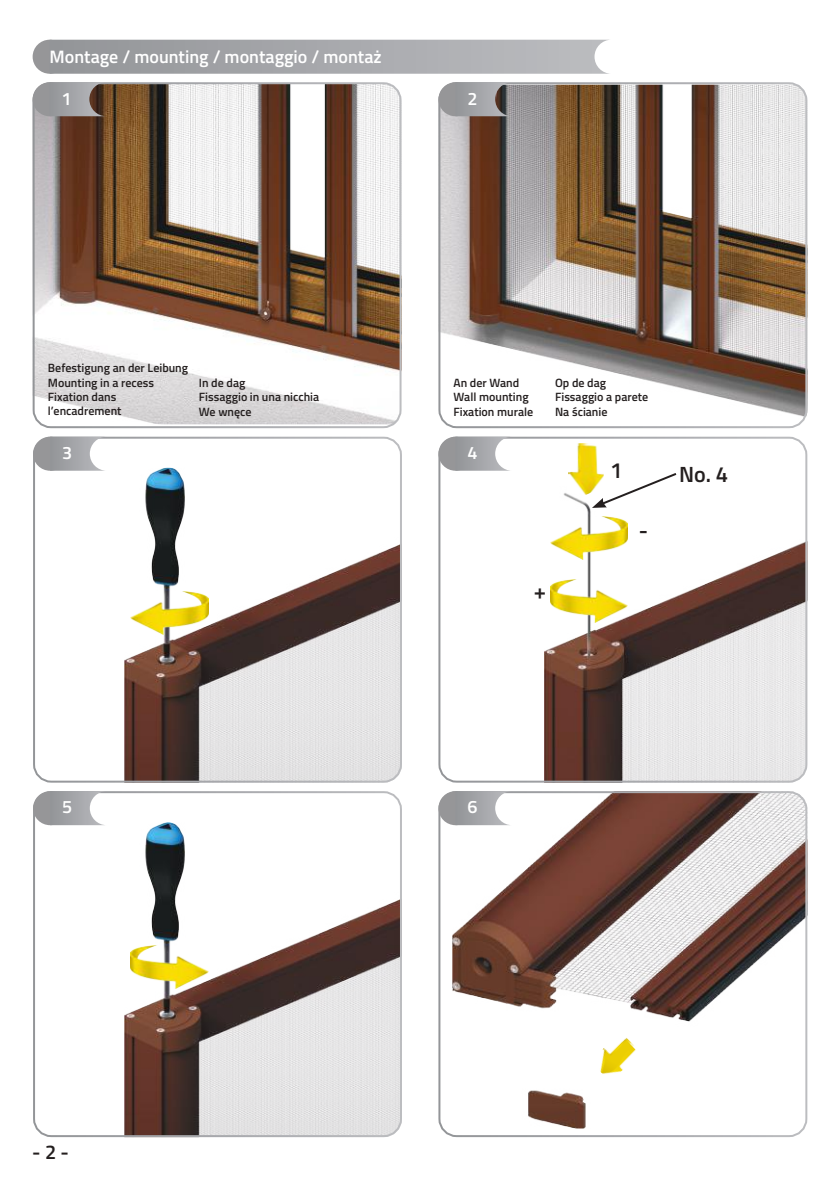
<style>
.page{position:relative;width:840px;height:1191px;background:#fff}
.page>*{position:absolute;margin:0;border:0;box-sizing:border-box;transform-origin:0 0}
.t1{font:600 22px "Titillium";color:#241f1f}
.t2{font:600 20px "Titillium";color:#241f1f}
.t3{font:600 18px "Titillium";color:#fff}
.t4{font:600 12px/14.4px "Titillium";color:#241f1f}
</style>
<div class="page">
<div style="left:33px;top:40px;width:34px;height:34px;background:#969698;border-radius:50%"></div>
<svg style="left:52px;top:40px;width:557px;height:34px;background:#a9aaae"></svg>
<img style="left:33px;top:83px;width:368px;height:341px">
<div style="left:33px;top:82px;width:368px;height:346px;border:2px solid #fff;border-radius:17px"></div>
<div style="left:33px;top:82px;width:34px;height:34px;background:#969698;border-radius:50%"></div>
<svg style="left:54px;top:82px;width:52px;height:34px"></svg>
<img style="left:124px;top:468px;width:278px;height:314px">
<div style="left:33px;top:437px;width:369px;height:345px;border:2px solid #fff;border-radius:17px"></div>
<div style="left:33px;top:437px;width:34px;height:34px;background:#969698;border-radius:50%"></div>
<svg style="left:52px;top:437px;width:55px;height:34px"></svg>
<img style="left:131px;top:591px;width:77px;height:43px">
<img style="left:544px;top:493px;width:262px;height:289px">
<div style="left:438px;top:437px;width:368px;height:345px;border:2px solid #fff;border-radius:17px"></div>
<div style="left:438px;top:437px;width:34px;height:34px;background:#969698;border-radius:50%"></div>
<svg style="left:455px;top:437px;width:57px;height:34px"></svg>
<img style="left:550px;top:517px;width:77px;height:43px">
<img style="left:566px;top:443px;width:32px;height:52px">
<img style="left:550px;top:579px;width:77px;height:43px">
<svg style="left:591px;top:471px;width:87px;height:37px"></svg>
<img style="left:441px;top:85px;width:365px;height:341px">
<div style="left:438px;top:82px;width:368px;height:346px;border:2px solid #fff;border-radius:17px"></div>
<div style="left:438px;top:82px;width:34px;height:34px;background:#969698;border-radius:50%"></div>
<svg style="left:459px;top:82px;width:53px;height:34px"></svg>
<img style="left:124px;top:822px;width:275px;height:315px">
<div style="left:33px;top:791px;width:369px;height:346px;border:2px solid #fff;border-radius:17px"></div>
<div style="left:33px;top:791px;width:34px;height:34px;background:#969698;border-radius:50%"></div>
<svg style="left:54px;top:791px;width:53px;height:34px"></svg>
<img style="left:131px;top:945px;width:77px;height:43px">
<img style="left:452px;top:791px;width:354px;height:337px">
<div style="left:438px;top:791px;width:368px;height:346px;border:2px solid #fff;border-radius:17px"></div>
<div style="left:438px;top:791px;width:34px;height:34px;background:#969698;border-radius:50%"></div>
<svg style="left:459px;top:791px;width:53px;height:34px"></svg>
<img style="left:589px;top:1031px;width:51px;height:51px">
<h3 class="t3" style="left:50px;top:44px;width:333px">Montage / mounting / montaggio / montaż</h3>
<h3 class="t3" style="left:62px;top:85px;width:12px">1</h3>
<h3 class="t3" style="left:467px;top:85px;width:12px">2</h3>
<p class="t4" style="left:48px;top:360px;width:142px">Befestigung an der Leibung<br>Mounting in a recess<br>Fixation dans l’encadrement</p>
<p class="t4" style="left:199px;top:375px;width:122px">In de dag<br>Fissaggio in una nicchia<br>We wnęce</p>
<p class="t4" style="left:453px;top:375px;width:81px">An der Wand<br>Wall mounting<br>Fixation murale</p>
<p class="t4" style="left:554px;top:375px;width:95px">Op de dag<br>Fissaggio a parete<br>Na ścianie</p>
<h3 class="t3" style="left:62px;top:439px;width:12px">3</h3>
<h3 class="t3" style="left:467px;top:439px;width:12px">4</h3>
<h1 class="t1" style="left:533px;top:575px;width:14px">+</h1>
<h1 class="t1" style="left:609px;top:453px;width:14px">1</h1>
<h1 class="t1" style="left:638px;top:514px;width:11px">-</h1>
<h1 class="t1" style="left:678px;top:458px;width:51px">No. 4</h1>
<h3 class="t3" style="left:62px;top:793px;width:12px">5</h3>
<h3 class="t3" style="left:467px;top:793px;width:12px">6</h3>
<h2 class="t2" style="left:32px;top:1137px;width:38px">- 2 -</h2>
</div>
